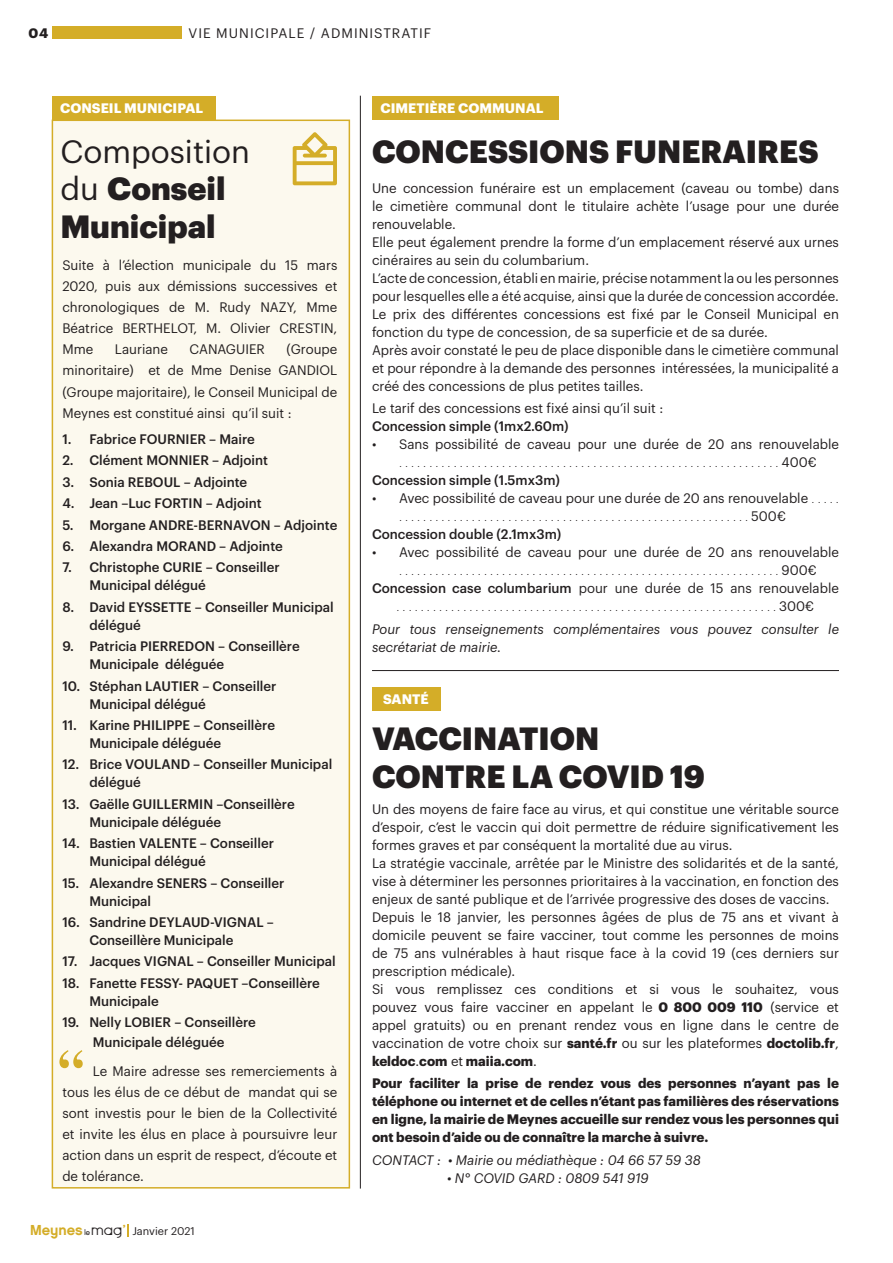
<style>
.page{position:relative;width:893px;height:1263px;background:#fff}
.page>*{position:absolute;margin:0;border:0;box-sizing:border-box;transform-origin:0 0}
.t1{font:700 54px "Times";color:#d4ad28;scale:.95 1}
.t2{font:900 31.5px/37.8px "Graphik";color:#231f20}
.t3{font:13.5px/18px "Graphik";color:#231f20;text-align:justify}
.t4{font:500 13.5px/18px "Graphik";color:#231f20}
.t5{font:300 13.5px/18px "Graphik";color:#231f20;text-align:center}
.t6{font:700 13.5px/18px "Graphik";color:#231f20;text-align:justify}
.t7{font:italic 13.5px/18px "Graphik";color:#231f20}
.t8{font:700 13.5px "Graphik";color:#fff}
.t9{font:13.5px "Graphik";letter-spacing:.075em;color:#231f20}
.t10{font:10.95px "Graphik";color:#231f20}
.s1{font-weight:400}
.s2{font-weight:300}
.s3{font-weight:500}
.s4{font-weight:700}
.s5{font-family:"Chalet New York Nineteen Eighty";font-size:14.4px;color:#d4ad28}
.s6{font-family:"Harry Plain";font-size:7.95px}
.s7{font-family:"Seraphic Organism";font-size:13.5px}
</style>
<div class="page">
<div style="left:52px;top:120px;width:298px;height:1068px;background:#fcf9ee;border:2px solid #d4ad28"></div>
<div style="left:52px;top:96px;width:163px;height:24px;background:#d4ad28"></div>
<div style="left:372px;top:96px;width:186px;height:24px;background:#d4ad28"></div>
<div style="left:372px;top:687px;width:68px;height:24px;background:#d4ad28"></div>
<svg style="left:128px;top:1224px;width:1px;height:13px"></svg>
<div style="left:52px;top:26px;width:130px;height:13px;background:#d4ad28"></div>
<hr style="left:360px;top:96px;width:1px;height:1092px;background:#231f20">
<hr style="left:372px;top:670px;width:467px;height:1px;background:#231f20">
<svg style="left:293px;top:132px;width:44px;height:53px"></svg>
<p class="t6" style="left:29px;top:23px;width:21px">04</p>
<p class="t3" style="left:189px;top:23px;width:50px">Vie Municipale</p>
<p class="t9" style="left:310px;top:23px;width:123px">/ ADMINISTRATIF</p>
<p class="t8" style="left:60px;top:98px;width:145px">CONSEIL MUNICIPAL</p>
<p class="t8" style="left:381px;top:98px;width:165px">CIMETIÈRE COMMUNAL</p>
<h2 class="t2" style="left:60px;top:129px;width:191px"><span class="s1">Composition du</span> Conseil<br>Municipal</h2>
<h2 class="t2" style="left:372px;top:130px;width:448px">CONCESSIONS FUNERAIRES</h2>
<p class="t3" style="left:372px;top:178px;width:468px;text-align:left">Une concession funéraire est un emplacement (caveau ou tombe) dans le cimetière communal dont le titulaire achète l’usage pour une durée renouvelable.<br>Elle peut également prendre la forme d’un emplacement réservé aux urnes cinéraires au sein du columbarium.<br>L’acte de concession, établi en mairie, précise notamment la ou les personnes pour lesquelles elle a été acquise, ainsi que la durée de concession accordée.<br>Le prix des différentes concessions est fixé par le Conseil Municipal en fonction du type de concession, de sa superficie et de sa durée.<br>Après avoir constaté le peu de place disponible dans le cimetière communal et pour répondre à la demande des personnes intéressées, la municipalité a créé des concessions de plus petites tailles.</p>
<p class="t3" style="left:372px;top:398px;width:293px">Le tarif des concessions est fixé ainsi qu’il suit :</p>
<p class="t4" style="left:372px;top:416px;width:198px">Concession simple (1mx2.60m)</p>
<p class="t3" style="left:372px;top:434px;width:468px">• Sans possibilité de caveau pour une durée de 20 ans renouvelable</p>
<p class="t5" style="left:399px;top:452px;width:419px">...............................................................<span class="s1">400€</span></p>
<p class="t4" style="left:372px;top:470px;width:189px">Concession simple (1.5mx3m)</p>
<p class="t3" style="left:372px;top:488px;width:468px">• Avec possibilité de caveau pour une durée de 20 ans renouvelable <span class="s2">. . . . .</span></p>
<p class="t5" style="left:399px;top:506px;width:388px">..........................................................<span class="s1">500€</span></p>
<p class="t4" style="left:372px;top:524px;width:191px">Concession double (2.1mx3m)</p>
<p class="t5" style="left:372px;top:542px;width:468px"><span class="s1">• Avec possibilité de caveau pour une durée de 20 ans renouvelable </span>...............................................................<span class="s1">900€ </span><span class="s3">Concession case columbarium</span> <span class="s1">pour une durée de 15 ans renouvelable </span>...............................................................<span class="s1">300€</span></p>
<p class="t7" style="left:372px;top:619px;width:468px">Pour tous renseignements complémentaires vous pouvez consulter le secrétariat de mairie.</p>
<p class="t3" style="left:62px;top:254px;width:276px;line-height:21px">Suite à l’élection municipale du 15 mars 2020, puis aux démissions successives et chronologiques de M. Rudy NAZY, Mme Béatrice BERTHELOT, M. Olivier CRESTIN, Mme</p>
<p class="t3" style="left:62px;top:338px;width:276px;line-height:21px;text-indent:224px">(Groupe minoritaire) et de Mme Denise GANDIOL (Groupe majoritaire), le Conseil Municipal de Meynes est constitué ainsi qu’il suit :</p>
<p class="t4" style="left:62px;top:429px;width:194px">1. Fabrice FOURNIER – Maire</p>
<p class="t4" style="left:62px;top:450px;width:207px">2. Clément MONNIER – Adjoint</p>
<p class="t4" style="left:62px;top:472px;width:186px">3. Sonia REBOUL – Adjointe</p>
<p class="t4" style="left:62px;top:493px;width:201px">4. Jean –Luc FORTIN – Adjoint</p>
<p class="t4" style="left:62px;top:514px;width:276px">5. Morgane ANDRE-BERNAVON – Adjointe</p>
<p class="t4" style="left:62px;top:536px;width:222px">6. Alexandra MORAND – Adjointe</p>
<p class="t4" style="left:89px;top:557px;width:192px;text-indent:-27px">7. Christophe CURIE – Conseiller<br>Municipal délégué</p>
<p class="t4" style="left:89px;top:597px;width:246px;text-indent:-27px">8. David EYSSETTE – Conseiller Municipal délégué</p>
<p class="t4" style="left:89px;top:636px;width:212px;text-indent:-27px">9. Patricia PIERREDON – Conseillère<br>Municipale déléguée</p>
<p class="t4" style="left:89px;top:675px;width:189px;text-indent:-27px">10. Stéphan LAUTIER – Conseiller<br>Municipal délégué</p>
<p class="t4" style="left:89px;top:715px;width:187px;text-indent:-27px">11. Karine PHILIPPE – Conseillère<br>Municipale déléguée</p>
<p class="t4" style="left:89px;top:754px;width:244px;text-indent:-27px">12. Brice VOULAND – Conseiller Municipal délégué</p>
<p class="t4" style="left:89px;top:794px;width:207px;text-indent:-27px">13. Gaëlle GUILLERMIN –Conseillère<br>Municipale déléguée</p>
<p class="t4" style="left:89px;top:833px;width:186px;text-indent:-27px">14. Bastien VALENTE – Conseiller<br>Municipal délégué</p>
<p class="t4" style="left:89px;top:872px;width:197px;text-indent:-27px">15. Alexandre SENERS – Conseiller<br>Municipal</p>
<p class="t4" style="left:89px;top:912px;width:186px;text-indent:-27px">16. Sandrine DEYLAUD-VIGNAL –<br>Conseillère Municipale</p>
<p class="t4" style="left:62px;top:951px;width:275px">17. Jacques VIGNAL – Conseiller Municipal</p>
<p class="t4" style="left:89px;top:973px;width:232px;text-indent:-27px">18. Fanette FESSY- PAQUET –Conseillère<br>Municipale</p>
<p class="t4" style="left:62px;top:1011px;width:195px;line-height:19.5px;text-align:center">19. Nelly LOBIER – Conseillère<br>Municipale déléguée</p>
<p class="t3" style="left:62px;top:1060px;width:276px;line-height:21px;text-indent:30px">Le Maire adresse ses remerciements à tous les élus de ce début de mandat qui se sont investis pour le bien de la Collectivité et invite les élus en place à poursuivre leur action dans un esprit de respect, d’écoute et de tolérance.</p>
<p class="t3" style="left:115px;top:339px;width:54px">Lauriane</p>
<p class="t3" style="left:190px;top:339px;width:77px">CANAGUIER</p>
<p class="t8" style="left:383px;top:689px;width:47px">SANTÉ</p>
<h2 class="t2" style="left:372px;top:717px;width:335px">VACCINATION<br>CONTRE LA COVID 19</h2>
<p class="t3" style="left:372px;top:799px;width:468px;text-align:left">Un des moyens de faire face au virus, et qui constitue une véritable source d’espoir, c’est le vaccin qui doit permettre de réduire significativement les formes graves et par conséquent la mortalité due au virus.<br>La stratégie vaccinale, arrêtée par le Ministre des solidarités et de la santé, vise à déterminer les personnes prioritaires à la vaccination, en fonction des enjeux de santé publique et de l’arrivée progressive des doses de vaccins.<br>Depuis le 18 janvier, les personnes âgées de plus de 75 ans et vivant à domicile peuvent se faire vacciner, tout comme les personnes de moins de 75 ans vulnérables à haut risque face à la covid 19 (ces derniers sur prescription médicale).<br>Si vous remplissez ces conditions et si vous le souhaitez, vous pouvez vous faire vacciner en appelant le <span class="s4">0 800 009 110</span> (service et appel gratuits) ou en prenant rendez vous en ligne dans le centre de vaccination de votre choix sur <span class="s4">santé.fr</span> ou sur les plateformes <span class="s4">doctolib.fr</span>, <span class="s4">keldoc</span>.<span class="s4">com</span> et <span class="s4">maiia.com</span>.</p>
<p class="t6" style="left:372px;top:1073px;width:468px">Pour faciliter la prise de rendez vous des personnes n’ayant pas le téléphone ou internet et de celles n’étant pas familières des réservations en ligne, la mairie de Meynes accueille sur rendez vous les personnes qui ont besoin d’aide ou de connaître la marche à suivre.</p>
<p class="t7" style="left:372px;top:1150px;width:330px">Contact : • Mairie ou médiathèque : 04 66 57 59 38</p>
<p class="t7" style="left:447px;top:1168px;width:203px">• N° COVID GARD : 0809 541 919</p>
<h1 class="t1" style="left:58px;top:1037px;width:28px">“</h1>
<p class="t10" style="left:30px;top:1222px;width:166px"><span class="s5">Meynes</span> <span class="s6">le</span><span class="s7">Mag</span><sup>’</sup> Janvier 2021</p>
</div>
